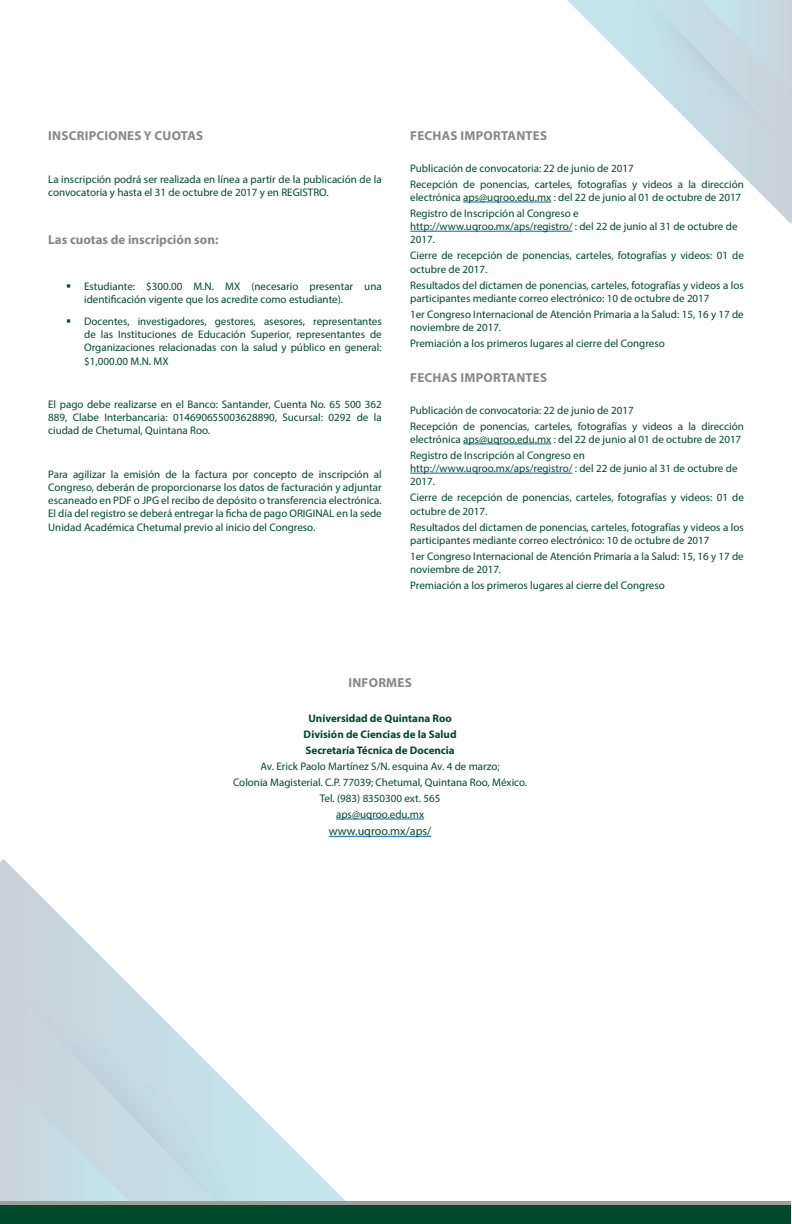
<style>
.page{position:relative;width:792px;height:1224px;background:#fff}
.page>*{position:absolute;margin:0;border:0;box-sizing:border-box;transform-origin:0 0}
.t1{font:700 13px "Myriad Pro";letter-spacing:.02em;color:#878787}
.t2{font:700 13px "Myriad Pro";color:#878787}
.t3{font:12px "Myriad Pro";color:#004a2c}
.t4{font:11px/13.2px "Myriad Pro";color:#004a2c}
.t5{font:700 11px/16px "Myriad Pro";color:#004a2c;text-align:center}
</style>
<div class="page">
<svg style="left:0;top:859px;width:368px;height:347px"></svg>
<svg style="left:0;top:959px;width:304px;height:247px"></svg>
<svg style="left:567px;top:0;width:225px;height:224px"></svg>
<svg style="left:605px;top:0;width:187px;height:162px"></svg>
<hr style="left:463px;top:202px;width:88px;height:1px;background:#0563c1">
<hr style="left:410px;top:231px;width:163px;height:1px;background:#0563c1">
<hr style="left:463px;top:444px;width:88px;height:1px;background:#0563c1">
<hr style="left:410px;top:473px;width:163px;height:1px;background:#0563c1">
<div style="left:0;top:1206px;width:791px;height:18px;background:#004a2c"></div>
<hr style="left:0;top:1201px;width:791px;height:4px;background:#9d9d9c">
<hr style="left:336px;top:819px;width:88px;height:1px;background:#0563c1">
<hr style="left:329px;top:836px;width:102px;height:1px;background:#0563c1">
<p class="t1" style="left:48px;top:127px;width:156px">Inscripciones y cuotas</p>
<p class="t4" style="left:48px;top:172px;width:335px">La inscripción podrá ser realizada en línea a partir de la publicación de la convocatoria y hasta el 31 de octubre de 2017 y en REGISTRO.</p>
<p class="t2" style="left:48px;top:231px;width:172px">Las cuotas de inscripción son:</p>
<p class="t4" style="left:84px;top:280px;width:299px;text-indent:-18px">▪ Estudiante: $300.00 M.N. MX (necesario presentar una identificación vigente que los acredite como estudiante).</p>
<p class="t4" style="left:84px;top:315px;width:299px;text-align:justify;text-indent:-18px">▪ Docentes, investigadores, gestores, asesores, representantes de las Instituciones de Educación Superior, representantes de Organizaciones relacionadas con la salud y público en general: $1,000.00 M.N. MX</p>
<p class="t4" style="left:48px;top:398px;width:335px;text-align:justify">El pago debe realizarse en el Banco: Santander, Cuenta No. 65 500 362<br>889, Clabe Interbancaria: 014690655003628890, Sucursal: 0292 de la ciudad de Chetumal, Quintana Roo.</p>
<p class="t4" style="left:48px;top:467px;width:335px;text-align:justify">Para agilizar la emisión de la factura por concepto de inscripción al Congreso, deberán de proporcionarse los datos de facturación y adjuntar escaneado en PDF o JPG el recibo de depósito o transferencia electrónica.<br>El día del registro se deberá entregar la ficha de pago ORIGINAL en la sede Unidad Académica Chetumal previo al inicio del Congreso.</p>
<p class="t1" style="left:410px;top:127px;width:138px">Fechas Importantes</p>
<p class="t4" style="left:410px;top:160px;width:335px;line-height:16px">Publicación de convocatoria: 22 de junio de 2017<br>Recepción de ponencias, carteles, fotografías y videos a la dirección</p>
<p class="t4" style="left:410px;top:189px;width:333px;line-height:16px">electrónica aps@uqroo.edu.mx : del 22 de junio al 01 de octubre de 2017<br>Registro de Inscripción al Congreso e</p>
<p class="t4" style="left:410px;top:220px;width:329px">http://www.uqroo.mx/aps/registro/ : del 22 de junio al 31 de octubre de<br>2017.</p>
<p class="t4" style="left:410px;top:249px;width:335px">Cierre de recepción de ponencias, carteles, fotografías y videos: 01 de octubre de 2017.</p>
<p class="t4" style="left:410px;top:278px;width:335px">Resultados del dictamen de ponencias, carteles, fotografías y videos a los participantes mediante correo electrónico: 10 de octubre de 2017</p>
<p class="t4" style="left:410px;top:307px;width:335px">1er Congreso Internacional de Atención Primaria a la Salud: 15, 16 y 17 de noviembre de 2017.</p>
<p class="t4" style="left:410px;top:337px;width:256px">Premiación a los primeros lugares al cierre del Congreso</p>
<p class="t1" style="left:410px;top:369px;width:138px">Fechas Importantes</p>
<p class="t4" style="left:410px;top:402px;width:335px;line-height:16px">Publicación de convocatoria: 22 de junio de 2017<br>Recepción de ponencias, carteles, fotografías y videos a la dirección</p>
<p class="t4" style="left:410px;top:431px;width:333px;line-height:16px">electrónica aps@uqroo.edu.mx : del 22 de junio al 01 de octubre de 2017<br>Registro de Inscripción al Congreso en</p>
<p class="t4" style="left:410px;top:462px;width:329px">http://www.uqroo.mx/aps/registro/ : del 22 de junio al 31 de octubre de<br>2017.</p>
<p class="t4" style="left:410px;top:491px;width:335px">Cierre de recepción de ponencias, carteles, fotografías y videos: 01 de octubre de 2017.</p>
<p class="t4" style="left:410px;top:520px;width:335px">Resultados del dictamen de ponencias, carteles, fotografías y videos a los participantes mediante correo electrónico: 10 de octubre de 2017</p>
<p class="t4" style="left:410px;top:549px;width:335px">1er Congreso Internacional de Atención Primaria a la Salud: 15, 16 y 17 de noviembre de 2017.</p>
<p class="t4" style="left:410px;top:579px;width:256px">Premiación a los primeros lugares al cierre del Congreso</p>
<p class="t1" style="left:348px;top:674px;width:65px">Informes</p>
<p class="t5" style="left:304px;top:710px;width:154px">Universidad de Quintana Roo<br>División de Ciencias de la Salud<br>Secretaría Técnica de Docencia</p>
<p class="t4" style="left:233px;top:758px;width:296px;line-height:16px;text-align:center">Av. Erick Paolo Martínez S/N. esquina Av. 4 de marzo;<br>Colonia Magisterial. C.P. 77039; Chetumal, Quintana Roo, México.<br>Tel. (983) 8350300 ext. 565<br>aps@uqroo.edu.mx</p>
<p class="t3" style="left:329px;top:824px;width:104px">www.uqroo.mx/aps/</p>
</div>
